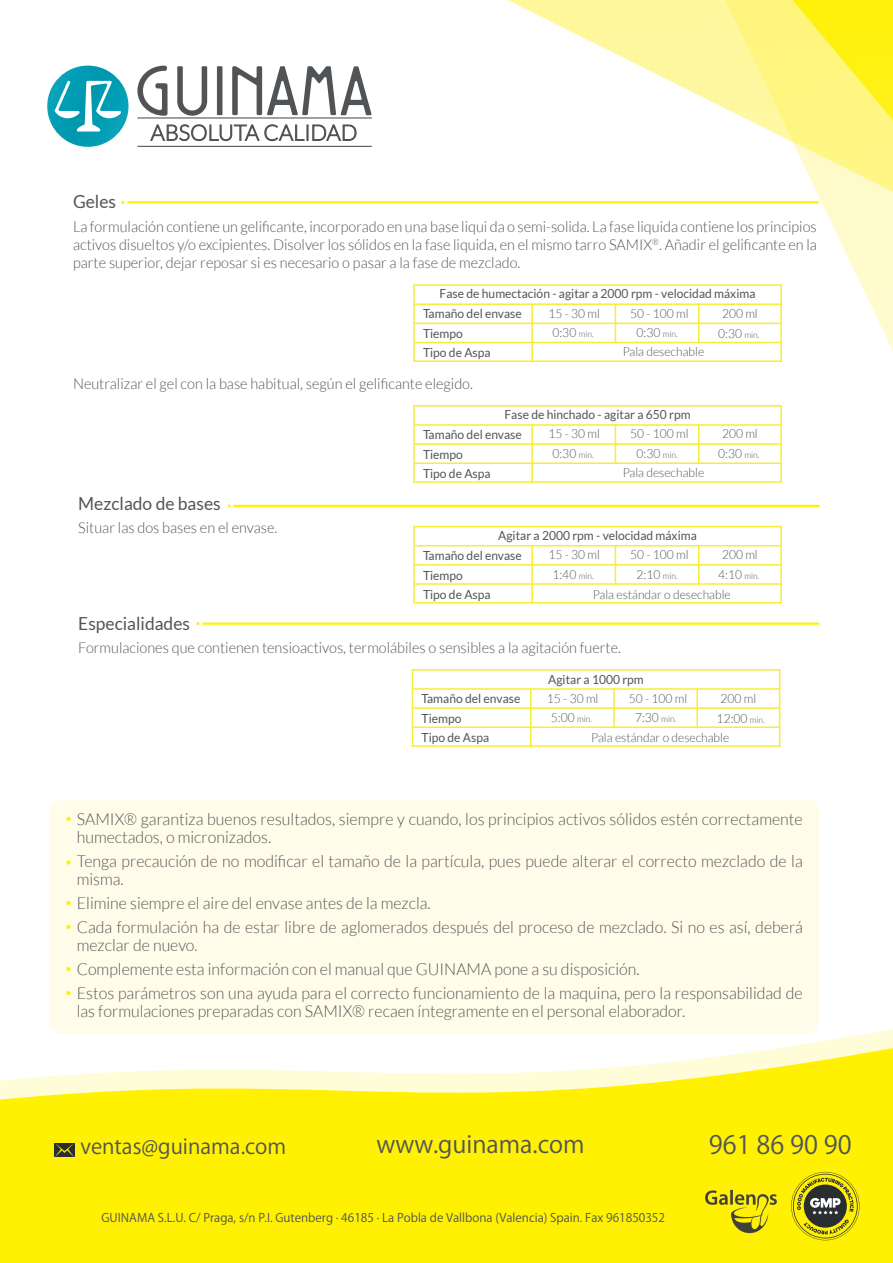
<style>
.page{position:relative;width:893px;height:1263px;background:#fff}
.page>*{position:absolute;margin:0;border:0;box-sizing:border-box;transform-origin:0 0}
.t1{font:25.2px "Koz Go Pr 6 N";color:#505356}
.t2{font:23.7px "Koz Go Pr 6 N";color:#505356}
.t3{font:20.7px "Koz Go Pr 6 N";color:#505356}
.t4{font:18px "Lato";color:#525558}
.t5{font:300 16.5px/24px "Lato";color:#525558}
.t6{font:300 15px/18px "Lato";color:#525558;text-align:justify}
.t7{font:300 12.45px/19.4px "Lato";color:#525558;text-align:center}
.t8{font:12.45px/20px "Lato";color:#525558}
.t9{font:11.85px "Koz Go Pr 6 N";color:#505356}
.s1{font-size:8.7px}
</style>
<div class="page">
<div style="left:50px;top:800px;width:769px;height:234px;background:#fffde9;border-radius:11px"></div>
<svg style="left:52px;top:1029px;width:841px;height:16px"></svg>
<svg style="left:0;top:1045px;width:893px;height:218px;background:#fef32e"></svg>
<svg style="left:150px;top:124px;width:207px;height:17px"></svg>
<hr style="left:137px;top:117px;width:235px;height:2px;background:#515457">
<hr style="left:137px;top:146px;width:235px;height:1px;background:#515457">
<svg style="left:137px;top:66px;width:31px;height:50px"></svg>
<div style="left:217px;top:66px;width:5px;height:49px;background:#515457"></div>
<svg style="left:232px;top:66px;width:140px;height:49px"></svg>
<svg style="left:177px;top:66px;width:30px;height:50px"></svg>
<svg style="left:47px;top:66px;width:81px;height:81px"></svg>
<svg style="left:507px;top:0;width:386px;height:351px"></svg>
<img style="left:725px;top:0;width:168px;height:192px">
<img style="left:792px;top:0;width:101px;height:121px">
<img style="left:54px;top:1143px;width:20px;height:14px">
<img style="left:697px;top:1172px;width:88px;height:79px">
<svg style="left:791px;top:1172px;width:68px;height:68px;background:#ada71f"></svg>
<div style="left:413px;top:284px;width:369px;height:78px;border:2px solid #f6ee34"></div>
<hr style="left:415px;top:342px;width:366px;height:1px;background:#f6ee34">
<hr style="left:415px;top:323px;width:366px;height:1px;background:#f6ee34">
<hr style="left:415px;top:303px;width:366px;height:2px;background:#f6ee34">
<hr style="left:698px;top:304px;width:1px;height:38px;background:#f6ee34">
<hr style="left:615px;top:304px;width:1px;height:38px;background:#f6ee34">
<hr style="left:531px;top:304px;width:2px;height:58px;background:#f6ee34">
<div style="left:413px;top:405px;width:369px;height:78px;border:2px solid #f6ee34"></div>
<hr style="left:415px;top:462px;width:366px;height:2px;background:#f6ee34">
<hr style="left:415px;top:443px;width:366px;height:2px;background:#f6ee34">
<hr style="left:415px;top:424px;width:366px;height:2px;background:#f6ee34">
<hr style="left:698px;top:424px;width:1px;height:39px;background:#f6ee34">
<hr style="left:615px;top:424px;width:1px;height:39px;background:#f6ee34">
<hr style="left:531px;top:424px;width:2px;height:59px;background:#f6ee34">
<div style="left:413px;top:526px;width:369px;height:77px;border:2px solid #f6ee34"></div>
<hr style="left:415px;top:583px;width:366px;height:2px;background:#f6ee34">
<hr style="left:415px;top:564px;width:366px;height:2px;background:#f6ee34">
<hr style="left:415px;top:545px;width:366px;height:1px;background:#f6ee34">
<hr style="left:698px;top:545px;width:1px;height:39px;background:#f6ee34">
<hr style="left:615px;top:545px;width:1px;height:39px;background:#f6ee34">
<hr style="left:531px;top:545px;width:2px;height:58px;background:#f6ee34">
<div style="left:412px;top:669px;width:368px;height:78px;border:2px solid #f6ee34"></div>
<hr style="left:413px;top:726px;width:367px;height:2px;background:#f6ee34">
<hr style="left:413px;top:707px;width:367px;height:2px;background:#f6ee34">
<hr style="left:413px;top:688px;width:367px;height:2px;background:#f6ee34">
<hr style="left:696px;top:688px;width:2px;height:39px;background:#f6ee34">
<hr style="left:613px;top:688px;width:2px;height:39px;background:#f6ee34">
<hr style="left:530px;top:688px;width:1px;height:59px;background:#f6ee34">
<svg style="left:66px;top:817px;width:5px;height:4px"></svg>
<svg style="left:66px;top:925px;width:5px;height:4px"></svg>
<svg style="left:66px;top:967px;width:5px;height:4px"></svg>
<svg style="left:66px;top:991px;width:5px;height:4px"></svg>
<svg style="left:66px;top:860px;width:5px;height:5px"></svg>
<svg style="left:66px;top:901px;width:5px;height:4px"></svg>
<div style="left:202px;top:623px;width:617px;height:2px;border:2px solid #fff101"></div>
<div style="left:233px;top:505px;width:586px;height:2px;border:2px solid #fff101"></div>
<div style="left:127px;top:201px;width:692px;height:2px;border:2px solid #fff101"></div>
<p class="t4" style="left:73px;top:192px;width:45px">Geles</p>
<p class="t6" style="left:73px;top:218px;width:745px">La formulación contiene un gelificante, incorporado en una base liqui da o semi-solida. La fase liquida contiene los principios activos disueltos y/o excipientes. Disolver los sólidos en la fase liquida, en el mismo tarro SAMIX<sup>®</sup>. Añadir el gelificante en la parte superior, dejar reposar si es necesario o pasar a la fase de mezclado.</p>
<p class="t8" style="left:423px;top:304px;width:100px">Tamaño del envase<br>Tiempo</p>
<p class="t8" style="left:423px;top:342px;width:69px">Tipo de Aspa</p>
<p class="t8" style="left:440px;top:284px;width:317px">Fase de humectación - agitar a 2000 rpm - velocidad máxima</p>
<p class="t7" style="left:630px;top:304px;width:60px">50 - 100 ml<br>0:30 <span class="s1">min.</span></p>
<p class="t7" style="left:548px;top:304px;width:53px">15 - 30 ml</p>
<p class="t7" style="left:722px;top:304px;width:37px">200 ml</p>
<p class="t7" style="left:552px;top:323px;width:43px">0:30 <span class="s1">min.</span></p>
<p class="t7" style="left:623px;top:342px;width:83px">Pala desechable</p>
<p class="t7" style="left:718px;top:324px;width:43px">0:30 <span class="s1">min.</span></p>
<p class="t6" style="left:73px;top:375px;width:401px">Neutralizar el gel con la base habitual, según el gelificante elegido.</p>
<p class="t8" style="left:423px;top:424px;width:100px">Tamaño del envase<br>Tiempo</p>
<p class="t8" style="left:423px;top:463px;width:69px">Tipo de Aspa</p>
<p class="t8" style="left:504px;top:405px;width:188px">Fase de hinchado - agitar a 650 rpm</p>
<p class="t7" style="left:630px;top:424px;width:60px">50 - 100 ml<br>0:30 <span class="s1">min.</span></p>
<p class="t7" style="left:548px;top:424px;width:53px">15 - 30 ml</p>
<p class="t7" style="left:722px;top:424px;width:37px">200 ml</p>
<p class="t7" style="left:552px;top:444px;width:43px">0:30 <span class="s1">min.</span></p>
<p class="t7" style="left:623px;top:463px;width:83px">Pala desechable</p>
<p class="t7" style="left:718px;top:444px;width:43px">0:30 <span class="s1">min.</span></p>
<p class="t4" style="left:78px;top:494px;width:144px">Mezclado de bases</p>
<p class="t6" style="left:78px;top:519px;width:201px">Situar las dos bases en el envase.</p>
<p class="t4" style="left:78px;top:613px;width:113px">Especialidades</p>
<p class="t8" style="left:498px;top:525px;width:200px">Agitar a 2000 rpm - velocidad máxima</p>
<p class="t8" style="left:423px;top:545px;width:100px">Tamaño del envase<br>Tiempo</p>
<p class="t8" style="left:423px;top:584px;width:69px">Tipo de Aspa</p>
<p class="t7" style="left:630px;top:545px;width:60px">50 - 100 ml<br>2:10 <span class="s1">min.</span></p>
<p class="t7" style="left:548px;top:545px;width:53px">15 - 30 ml</p>
<p class="t7" style="left:722px;top:545px;width:37px">200 ml</p>
<p class="t7" style="left:593px;top:564px;width:140px;line-height:20.1px;text-align:left;text-indent:-40px">1:40 <span class="s1">min.<br></span>Pala estándar o desechable</p>
<p class="t7" style="left:718px;top:565px;width:43px">4:10 <span class="s1">min.</span></p>
<p class="t6" style="left:78px;top:638px;width:544px">Formulaciones que contienen tensioactivos, termolábiles o sensibles a la agitación fuerte.</p>
<p class="t8" style="left:422px;top:688px;width:100px">Tamaño del envase<br>Tiempo</p>
<p class="t8" style="left:422px;top:727px;width:69px">Tipo de Aspa</p>
<p class="t8" style="left:548px;top:669px;width:97px">Agitar a 1000 rpm</p>
<p class="t7" style="left:629px;top:688px;width:60px">50 - 100 ml<br>7:30 <span class="s1">min.</span></p>
<p class="t7" style="left:547px;top:688px;width:53px">15 - 30 ml</p>
<p class="t7" style="left:720px;top:688px;width:37px">200 ml</p>
<p class="t7" style="left:591px;top:707px;width:140px;line-height:20.1px;text-align:left;text-indent:-40px">5:00 <span class="s1">min.<br></span>Pala estándar o desechable</p>
<p class="t7" style="left:717px;top:708px;width:50px">12:00 <span class="s1">min.</span></p>
<p class="t5" style="left:77px;top:810px;width:727px;line-height:18px">SAMIX® garantiza buenos resultados, siempre y cuando, los principios activos sólidos estén correctamente humectados, o micronizados.</p>
<p class="t5" style="left:77px;top:852px;width:727px;line-height:18px">Tenga precaución de no modificar el tamaño de la partícula, pues puede alterar el correcto mezclado de la misma.</p>
<p class="t5" style="left:77px;top:891px;width:727px">Elimine siempre el aire del envase antes de la mezcla.<br>Cada formulación ha de estar libre de aglomerados después del proceso de mezclado. Si no es así, deberá</p>
<p class="t5" style="left:77px;top:933px;width:727px">mezclar de nuevo.<br>Complemente esta información con el manual que GUINAMA pone a su disposición.<br>Estos parámetros son una ayuda para el correcto funcionamiento de la maquina, pero la responsabilidad de</p>
<p class="t5" style="left:77px;top:999px;width:610px">las formulaciones preparadas con SAMIX® recaen íntegramente en el personal elaborador.</p>
<p class="t3" style="left:80px;top:1135px;width:207px">ventas@guinama.com</p>
<h1 class="t1" style="left:709px;top:1131px;width:144px">961 86 90 90</h1>
<h2 class="t2" style="left:377px;top:1131px;width:210px">www.guinama.com</h2>
<p class="t9" style="left:101px;top:1211px;width:565px">GUINAMA S.L.U. C/ Praga, s/n P.I. Gutenberg · 46185 · La Pobla de Vallbona (Valencia) Spain. Fax 961850352</p>
</div>
